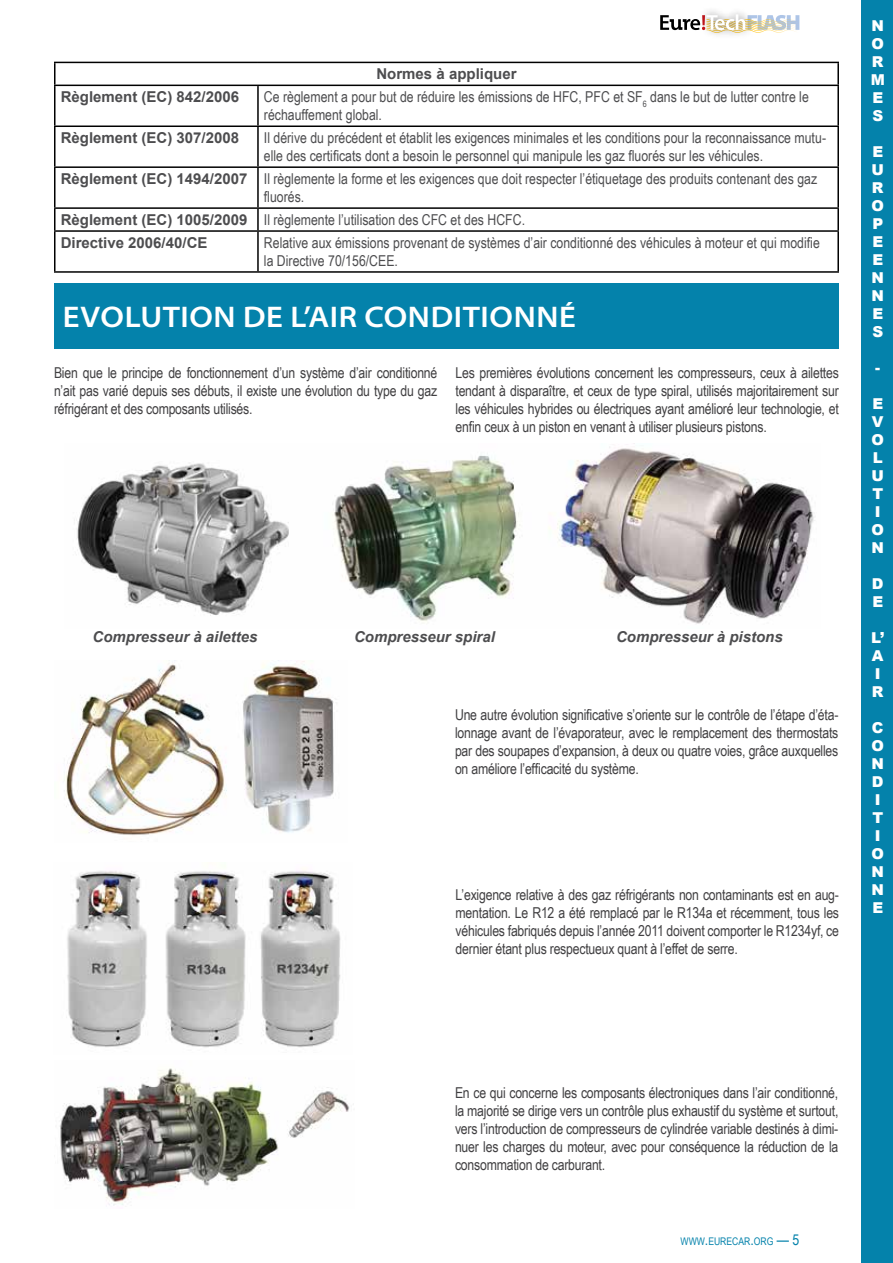
<style>
.page{position:relative;width:893px;height:1263px;background:#fff}
.page>*{position:absolute;margin:0;border:0;box-sizing:border-box;transform-origin:0 0}
.t1{font:600 semi-expanded 30px "Myriad Pro";letter-spacing:.02em;color:#fff}
.t2{font:15px/18px "Arial Narrow";letter-spacing:-.015em;color:#414042;text-align:justify}
.t3{font:15px/18px "Arial Narrow";color:#4d4d4f}
.t4{font:700 15px "Arial";color:#4d4d4f}
.t5{font:italic 700 15px "Arial";color:#4d4d4f}
.t6{font:900 15px/18px "Arial";color:#fff}
.t7{font:10.5px "Arial Narrow";color:#0482ab}
.s1{font-family:"Arial";font-weight:700}
.s2{font-size:15px}
</style>
<div class="page">
<svg style="left:660px;top:14px;width:139px;height:19px"></svg>
<div style="left:862px;top:0;width:31px;height:1263px;background:#0482ab"></div>
<div style="left:54px;top:283px;width:785px;height:66px;background:#0482ab"></div>
<hr style="left:54px;top:62px;width:204px;height:1px;background:#000">
<hr style="left:54px;top:63px;width:2px;height:22px;background:#000">
<hr style="left:258px;top:62px;width:581px;height:1px;background:#000">
<hr style="left:837px;top:63px;width:2px;height:22px;background:#000">
<hr style="left:54px;top:85px;width:204px;height:1px;background:#000">
<hr style="left:54px;top:86px;width:2px;height:39px;background:#000">
<hr style="left:258px;top:85px;width:581px;height:1px;background:#000">
<hr style="left:257px;top:86px;width:2px;height:39px;background:#000">
<hr style="left:837px;top:86px;width:2px;height:39px;background:#000">
<hr style="left:54px;top:125px;width:204px;height:2px;background:#000">
<hr style="left:54px;top:127px;width:2px;height:39px;background:#000">
<hr style="left:258px;top:125px;width:581px;height:2px;background:#000">
<hr style="left:257px;top:127px;width:2px;height:39px;background:#000">
<hr style="left:837px;top:127px;width:2px;height:39px;background:#000">
<hr style="left:54px;top:166px;width:204px;height:2px;background:#000">
<hr style="left:54px;top:168px;width:2px;height:39px;background:#000">
<hr style="left:258px;top:166px;width:581px;height:2px;background:#000">
<hr style="left:257px;top:168px;width:2px;height:39px;background:#000">
<hr style="left:837px;top:168px;width:2px;height:39px;background:#000">
<hr style="left:54px;top:207px;width:204px;height:2px;background:#000">
<hr style="left:54px;top:209px;width:2px;height:21px;background:#000">
<hr style="left:258px;top:207px;width:581px;height:2px;background:#000">
<hr style="left:257px;top:209px;width:2px;height:21px;background:#000">
<hr style="left:837px;top:209px;width:2px;height:21px;background:#000">
<hr style="left:54px;top:230px;width:204px;height:2px;background:#000">
<hr style="left:54px;top:232px;width:2px;height:39px;background:#000">
<hr style="left:258px;top:230px;width:581px;height:2px;background:#000">
<hr style="left:257px;top:232px;width:2px;height:39px;background:#000">
<hr style="left:837px;top:232px;width:2px;height:39px;background:#000">
<hr style="left:54px;top:271px;width:204px;height:2px;background:#000">
<hr style="left:258px;top:271px;width:581px;height:2px;background:#000">
<img style="left:74px;top:443px;width:741px;height:181px">
<img style="left:64px;top:661px;width:270px;height:175px">
<img style="left:67px;top:870px;width:274px;height:178px">
<img style="left:60px;top:1068px;width:290px;height:138px">
<p class="t4" style="left:376px;top:64px;width:142px">Normes à appliquer</p>
<p class="t4" style="left:61px;top:87px;width:180px">Règlement (EC) 842/2006</p>
<p class="t3" style="left:264px;top:87px;width:546px">Ce règlement a pour but de réduire les émissions de HFC, PFC et SF<sub>6</sub> dans le but de lutter contre le réchauffement global.</p>
<p class="t4" style="left:61px;top:128px;width:180px">Règlement (EC) 307/2008</p>
<p class="t3" style="left:264px;top:128px;width:564px">Il dérive du précédent et établit les exigences minimales et les conditions pour la reconnaissance mutu&shy;elle des certificats dont a besoin le personnel qui manipule les gaz fluorés sur les véhicules.</p>
<p class="t3" style="left:264px;top:169px;width:555px;text-indent:-203px"><span class="s1">Règlement (EC) 1494/2007</span> Il règlemente la forme et les exigences que doit respecter l’étiquetage des produits contenant des gaz fluorés.</p>
<p class="t3" style="left:61px;top:210px;width:466px"><span class="s1">Règlement (EC) 1005/2009</span> Il règlemente l’utilisation des CFC et des HCFC.</p>
<p class="t4" style="left:61px;top:233px;width:148px">Directive 2006/40/CE</p>
<p class="t3" style="left:264px;top:233px;width:557px">Relative aux émissions provenant de systèmes d’air conditionné des véhicules à moteur et qui modifie la Directive 70/156/CEE.</p>
<h1 class="t1" style="left:63px;top:300px;width:515px">EVOLUTION DE L’AIR CONDITIONNÉ</h1>
<p class="t2" style="left:54px;top:363px;width:385px">Bien que le principe de fonctionnement d’un système d’air conditionné n’ait pas varié depuis ses débuts, il existe une évolution du type du gaz réfrigérant et des composants utilisés.</p>
<p class="t2" style="left:455px;top:363px;width:385px">Les premières évolutions concernent les compresseurs, ceux à ailettes tendant à disparaître, et ceux de type spiral, utilisés majoritairement sur les véhicules hybrides ou électriques ayant amélioré leur technologie, et enfin ceux à un piston en venant à utiliser plusieurs pistons.</p>
<p class="t5" style="left:93px;top:627px;width:167px">Compresseur à ailettes</p>
<p class="t5" style="left:354px;top:627px;width:142px">Compresseur spiral</p>
<p class="t5" style="left:616px;top:627px;width:168px">Compresseur à pistons</p>
<p class="t2" style="left:455px;top:705px;width:385px">Une autre évolution significative s’oriente sur le contrôle de l’étape d’éta&shy;lonnage avant de l’évaporateur, avec le remplacement des thermostats par des soupapes d’expansion, à deux ou quatre voies, grâce auxquelles on améliore l’efficacité du système.</p>
<p class="t2" style="left:456px;top:885px;width:385px">L’exigence relative à des gaz réfrigérants non contaminants est en aug&shy;mentation. Le R12 a été remplacé par le R134a et récemment, tous les véhicules fabriqués depuis l’année 2011 doivent comporter le R1234yf, ce dernier étant plus respectueux quant à l’effet de serre.</p>
<p class="t6" style="left:871px;top:16px;width:16px;text-align:justify">N O R M E S</p>
<p class="t6" style="left:871px;top:142px;width:14px;text-align:justify">E U R O P E E N N E S</p>
<p class="t6" style="left:875px;top:358px;width:6px">-</p>
<p class="t6" style="left:871px;top:394px;width:14px">E<br>V<br>O<br>L<br>U<br>T<br>I<br>O<br>N</p>
<p class="t6" style="left:872px;top:574px;width:13px">D<br>E</p>
<p class="t6" style="left:871px;top:628px;width:15px">L’<br>A<br>I<br>R</p>
<p class="t6" style="left:871px;top:718px;width:14px">C<br>O<br>N<br>D<br>I<br>T<br>I<br>O<br>N<br>N<br>E</p>
<p class="t2" style="left:455px;top:1083px;width:385px">En ce qui concerne les composants électroniques dans l’air conditionné, la majorité se dirige vers un contrôle plus exhaustif du système et surtout, vers l’introduction de compresseurs de cylindrée variable destinés à dimi&shy;nuer les charges du moteur, avec pour conséquence la réduction de la consommation de carburant.</p>
<p class="t7" style="left:680px;top:1233px;width:120px">WWW<span class="s2">.</span>EURECAR<span class="s2">.</span>ORG <span class="s2">— 5</span></p>
</div>
